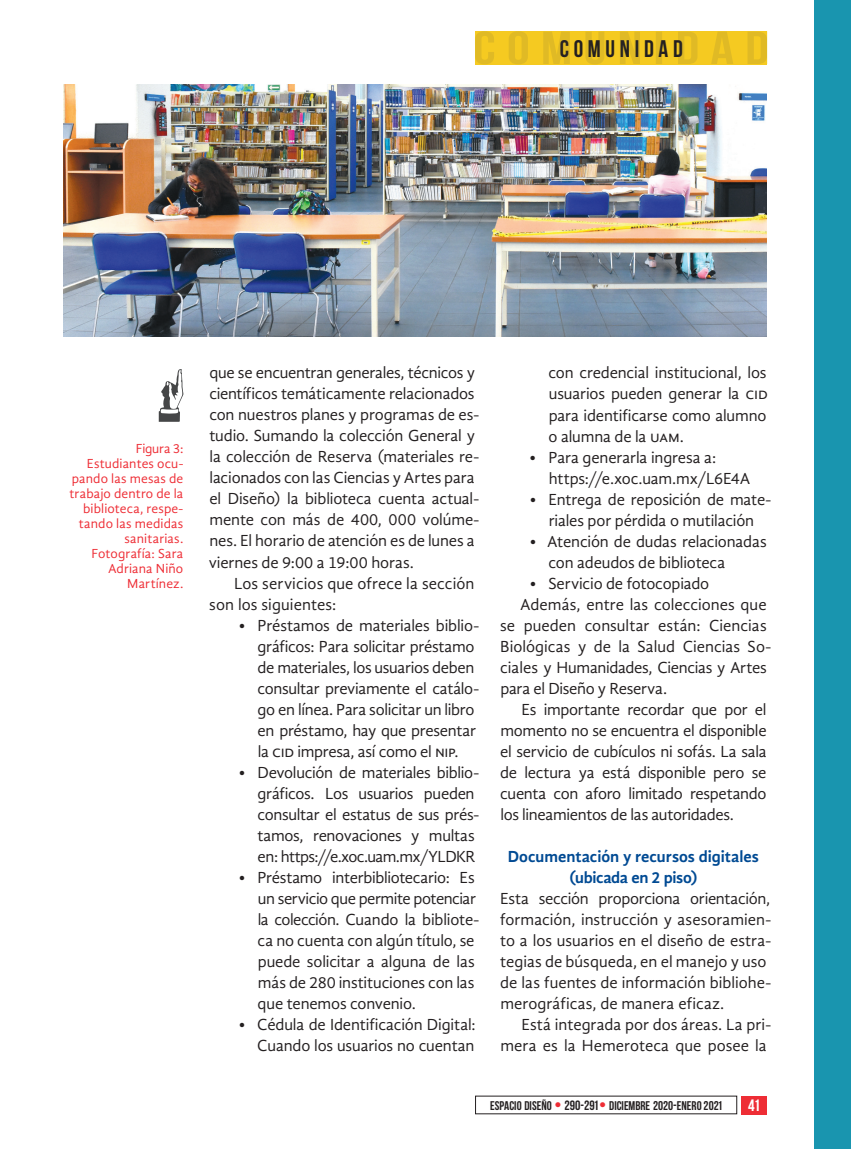
<style>
.page{position:relative;width:851px;height:1149px;background:#fff}
.page>*{position:absolute;margin:0;border:0;box-sizing:border-box;transform-origin:0 0}
.t1{font:700 24px "Bebas Neue";color:#231f20}
.t2{font:16.5px/21px "Gandhi Sans";letter-spacing:-.01em;color:#231f20}
.t3{font:700 16.5px/21px "Gandhi Sans";color:#014a93;text-align:center}
.t4{font:700 16.5px "Bebas Neue";color:#fff}
.t5{font:13.5px/15px "Gandhi Sans";letter-spacing:.005em;color:#ee2d35;text-align:right}
.t6{font:700 12.6px "Bebas Neue";color:#231f20}
.s1{font-size:18px;color:#ee2d35}
.s2{font-size:13.5px}
.s3{font-size:12.75px}
</style>
<div class="page">
<div style="left:741px;top:1095px;width:25px;height:19px;background:#ee2d35"></div>
<svg style="left:475px;top:31px;width:292px;height:33px;background:#ecc322"></svg>
<div style="left:814px;top:0;width:36px;height:1148px;background:#1995af"></div>
<img style="left:63px;top:84px;width:703px;height:252px">
<svg style="left:159px;top:369px;width:24px;height:52px"></svg>
<h1 class="t1" style="left:559px;top:35px;width:124px">C O M U N I D A D</h1>
<p class="t5" style="left:69px;top:440px;width:115px">Figura 3:<br>Estudiantes ocu&shy;pando las mesas de trabajo dentro de la biblioteca, respe&shy;tando las medidas sanitarias.<br>Fotografía: Sara<br>Adriana Niño<br>Martínez.</p>
<p class="t2" style="left:209px;top:362px;width:272px">que se encuentran generales, técnicos y científicos temáticamente relacionados con nuestros planes y programas de es&shy;tudio. Sumando la colección General y la colección de Reserva (materiales re&shy;lacionados con las Ciencias y Artes para el Diseño) la biblioteca cuenta actual&shy;mente con más de 400, 000 volúme&shy;nes. El horario de atención es de lunes a viernes de 9:00 a 19:00 horas.</p>
<p class="t2" style="left:209px;top:572px;width:266px;text-indent:25px">Los servicios que ofrece la sección son los siguientes:</p>
<p class="t2" style="left:257px;top:614px;width:223px;text-indent:-19px">• Préstamos de materiales biblio&shy;gráficos: Para solicitar préstamo de materiales, los usuarios deben consultar previamente el catálo&shy;go en línea. Para solicitar un libro en préstamo, hay que presentar la cid impresa, así como el nip.</p>
<p class="t2" style="left:257px;top:761px;width:223px;text-indent:-19px">• Devolución de materiales biblio&shy;gráficos. Los usuarios pueden consultar el estatus de sus prés&shy;tamos, renovaciones y multas en: https://e.xoc.uam.mx/YLDKR</p>
<p class="t2" style="left:257px;top:866px;width:223px;text-indent:-19px">• Préstamo interbibliotecario: Es un servicio que permite potenciar la colección. Cuando la bibliote&shy;ca no cuenta con algún título, se puede solicitar a alguna de las más de 280 instituciones con las que tenemos convenio.</p>
<p class="t2" style="left:239px;top:1013px;width:238px;text-align:right">• Cédula de Identificación Digital:<br>Cuando los usuarios no cuentan</p>
<p class="t2" style="left:548px;top:362px;width:221px;text-align:justify">con credencial institucional, los usuarios pueden generar la cid para identificarse como alumno o alumna de la uam.</p>
<p class="t2" style="left:548px;top:446px;width:203px;text-indent:-19px">• Para generarla ingresa a: https://e.xoc.uam.mx/L6E4A</p>
<p class="t2" style="left:529px;top:488px;width:243px;text-align:center">• Entrega de reposición de mate&shy;riales por pérdida o mutilación</p>
<p class="t2" style="left:548px;top:530px;width:219px;text-indent:-19px">• Atención de dudas relacionadas con adeudos de biblioteca</p>
<p class="t2" style="left:529px;top:572px;width:181px">• Servicio de fotocopiado</p>
<p class="t2" style="left:520px;top:593px;width:248px">Además, entre las colecciones que</p>
<p class="t2" style="left:500px;top:614px;width:268px">se pueden consultar están: Ciencias</p>
<p class="t2" style="left:500px;top:635px;width:272px">Biológicas y de la Salud Ciencias So-</p>
<p class="t2" style="left:500px;top:656px;width:268px">ciales y Humanidades, Ciencias y Artes</p>
<p class="t2" style="left:500px;top:677px;width:168px">para el Diseño y Reserva.</p>
<p class="t2" style="left:521px;top:698px;width:246px">Es importante recordar que por el</p>
<p class="t2" style="left:500px;top:719px;width:267px">momento no se encuentra el disponible</p>
<p class="t2" style="left:500px;top:740px;width:268px">el servicio de cubículos ni sofás. La sala</p>
<p class="t2" style="left:500px;top:761px;width:268px">de lectura ya está disponible pero se</p>
<p class="t2" style="left:500px;top:782px;width:268px">cuenta con aforo limitado respetando</p>
<p class="t2" style="left:500px;top:803px;width:235px">los lineamientos de las autoridades.</p>
<p class="t3" style="left:507px;top:845px;width:253px">Documentación y recursos digitales (ubicada en 2 piso)</p>
<p class="t2" style="left:500px;top:887px;width:272px">Esta sección proporciona orientación, formación, instrucción y asesoramien&shy;to a los usuarios en el diseño de estra&shy;tegias de búsqueda, en el manejo y uso de las fuentes de información bibliohe&shy;merográficas, de manera eficaz.</p>
<p class="t2" style="left:500px;top:1013px;width:272px;text-align:right">Está integrada por dos áreas. La pri&shy;mera es la Hemeroteca que posee la</p>
<p class="t6" style="left:490px;top:1098px;width:233px">ESPACIO DISEÑO <span class="s1">•</span> <span class="s2">290-29</span><span class="s2">1</span><span class="s1">•</span> DICIEMBRE <span class="s3">2020</span><span class="s2">-</span>ENERO <span class="s3">2021</span></p>
<p class="t4" style="left:747px;top:1095px;width:14px">41</p>
</div>
